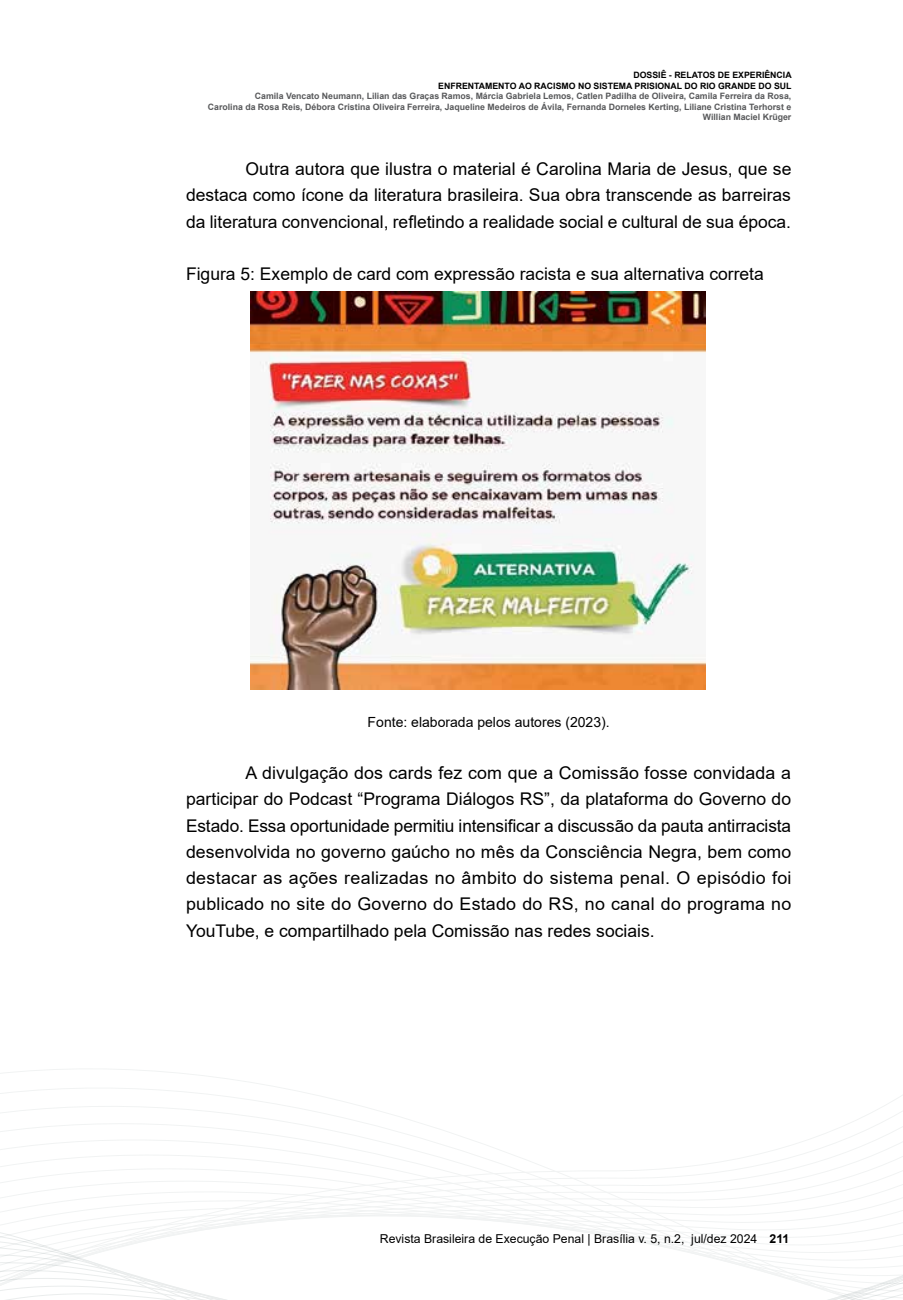
<style>
.page{position:relative;width:903px;height:1300px;background:#fff}
.page>*{position:absolute;margin:0;border:0;box-sizing:border-box;transform-origin:0 0}
.t1{font:17.5px/26.2px "Arial";color:#000;text-align:justify}
.t2{font:14px "Arial";color:#000}
.t3{font:12.25px "Arial";color:#000}
.t4{font:700 8.75px/10.5px "Arial";color:#58595b;text-align:right}
.t5{font:700 8.75px/10.5px "Arial";color:#000;text-align:right}
.s1{font-weight:700}
</style>
<div class="page">
<svg style="left:0;top:689px;width:903px;height:611px"></svg>
<img style="left:250px;top:292px;width:456px;height:397px">
<p class="t5" style="left:438px;top:70px;width:355px">DOSSIÊ - RELATOS DE EXPERIÊNCIA<br>ENFRENTAMENTO AO RACISMO NO SISTEMA PRISIONAL DO RIO GRANDE DO SUL</p>
<p class="t4" style="left:208px;top:91px;width:585px">Camila Vencato Neumann, Lilian das Graças Ramos, Márcia Gabriela Lemos, Catlen Padilha de Oliveira, Camila Ferreira da Rosa,<br>Carolina da Rosa Reis, Débora Cristina Oliveira Ferreira, Jaqueline Medeiros de Ávila, Fernanda Dorneles Kerting, Liliane Cristina Terhorst e<br>Willian Maciel Krüger</p>
<p class="t1" style="left:186px;top:156px;width:607px;text-indent:60px">Outra autora que ilustra o material é Carolina Maria de Jesus, que se destaca como ícone da literatura brasileira. Sua obra transcende as barreiras da literatura convencional, refletindo a realidade social e cultural de sua época.</p>
<p class="t1" style="left:186px;top:261px;width:579px">Figura 5: Exemplo de card com expressão racista e sua alternativa correta</p>
<p class="t2" style="left:368px;top:712px;width:244px">Fonte: elaborada pelos autores (2023).</p>
<p class="t1" style="left:186px;top:759px;width:607px;text-indent:60px">A divulgação dos cards fez com que a Comissão fosse convidada a participar do Podcast “Programa Diálogos RS”, da plataforma do Governo do Estado. Essa oportunidade permitiu intensificar a discussão da pauta antirracista desenvolvida no governo gaúcho no mês da Consciência Negra, bem como destacar as ações realizadas no âmbito do sistema penal. O episódio foi publicado no site do Governo do Estado do RS, no canal do programa no YouTube, e compartilhado pela Comissão nas redes sociais.</p>
<p class="t3" style="left:380px;top:1230px;width:411px">Revista Brasileira de Execução Penal | Brasília v. 5, n.2, jul/dez 2024 <span class="s1">211</span></p>
</div>
